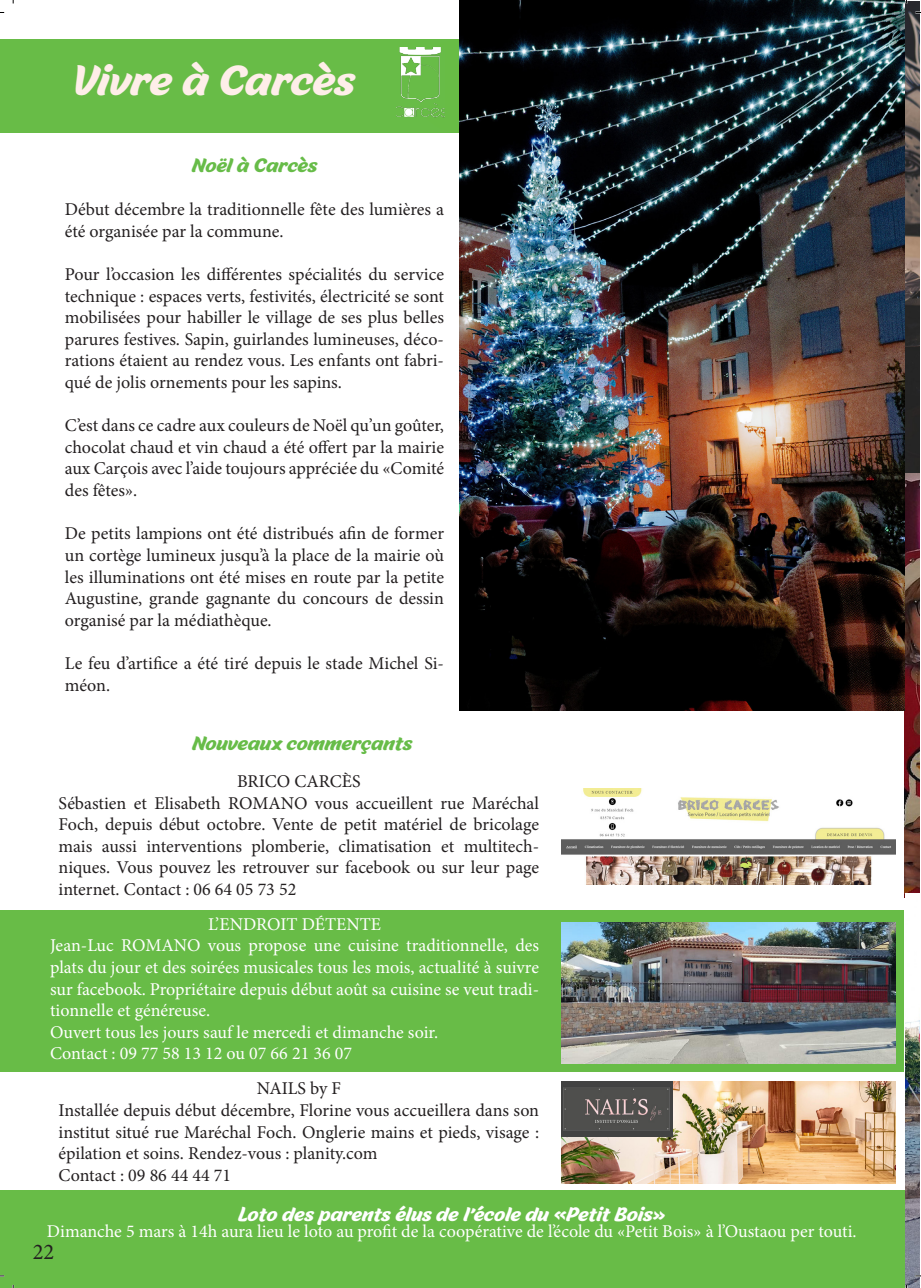
<style>
.page{position:relative;width:921px;height:1288px;background:#fff}
.page>*{position:absolute;margin:0;border:0;box-sizing:border-box;transform-origin:0 0}
.t1{font:42px "Malvie";color:#feeee9}
.t2{font:22.5px "Minion Pro";color:#231f20}
.t3{font:19.5px "Malvie";color:#fff}
.t4{font:19.5px "Malvie";color:#67bc48}
.t5{font:18px/21.6px "Minion Pro";color:#231f20;text-align:justify}
.t6{font:18px/21.6px "Minion Pro";color:#fff;text-align:justify}
</style>
<div class="page">
<div style="left:0;top:1190px;width:906px;height:97px;background:#68bc47"></div>
<div style="left:0;top:40px;width:460px;height:93px;background:#68bc47"></div>
<img style="left:396px;top:48px;width:48px;height:70px">
<img style="left:904px;top:1px;width:15px;height:472px">
<img style="left:904px;top:473px;width:15px;height:424px">
<img style="left:460px;top:0;width:444px;height:710px">
<img style="left:562px;top:788px;width:333px;height:96px">
<div style="left:0;top:910px;width:904px;height:161px;background:#68bc47"></div>
<img style="left:562px;top:922px;width:333px;height:141px">
<img style="left:562px;top:1081px;width:333px;height:102px">
<img style="left:562px;top:1081px;width:110px;height:55px">
<img style="left:905px;top:893px;width:14px;height:394px">
<p class="t1" style="left:73px;top:53px;width:283px">Vivre à Carcès</p>
<p class="t4" style="left:192px;top:152px;width:127px">Noël à Carcès</p>
<p class="t5" style="left:65px;top:199px;width:381px">Début décembre la traditionnelle fête des lumières a été organisée par la commune.</p>
<p class="t5" style="left:65px;top:263px;width:381px">Pour l’occasion les différentes spécialités du service technique : espaces verts, festivités, électricité se sont mobilisées pour habiller le village de ses plus belles parures festives. Sapin, guirlandes lumineuses, déco&shy;rations étaient au rendez vous. Les enfants ont fabri&shy;qué de jolis ornements pour les sapins.</p>
<p class="t5" style="left:65px;top:415px;width:381px">C’est dans ce cadre aux couleurs de Noël qu’un goûter, chocolat chaud et vin chaud a été offert par la mairie aux Carçois avec l’aide toujours appréciée du «Comité des fêtes».</p>
<p class="t5" style="left:65px;top:523px;width:381px">De petits lampions ont été distribués afin de former un cortège lumineux jusqu’à la place de la mairie où les illuminations ont été mises en route par la petite Augustine, grande gagnante du concours de dessin organisé par la médiathèque.</p>
<p class="t5" style="left:65px;top:652px;width:381px">Le feu d’artifice a été tiré depuis le stade Michel Si&shy;méon.</p>
<p class="t4" style="left:192px;top:731px;width:221px">Nouveaux commerçants</p>
<p class="t5" style="left:237px;top:770px;width:125px">BRICO CARCÈS</p>
<p class="t5" style="left:59px;top:792px;width:482px">Sébastien et Elisabeth ROMANO vous accueillent rue Maréchal Foch, depuis début octobre. Vente de petit matériel de bricolage mais aussi interventions plomberie, climatisation et multitech&shy;niques. Vous pouvez les retrouver sur facebook ou sur leur page internet. Contact : 06 64 05 73 52</p>
<p class="t6" style="left:208px;top:913px;width:174px">L’ENDROIT DÉTENTE</p>
<p class="t6" style="left:50px;top:934px;width:490px">Jean-Luc ROMANO vous propose une cuisine traditionnelle, des plats du jour et des soirées musicales tous les mois, actualité à suivre sur facebook. Propriétaire depuis début août sa cuisine se veut tradi&shy;tionnelle et généreuse.</p>
<p class="t6" style="left:50px;top:1021px;width:389px">Ouvert tous les jours sauf le mercedi et dimanche soir.</p>
<p class="t6" style="left:50px;top:1042px;width:303px">Contact : 09 77 58 13 12 ou 07 66 21 36 07</p>
<p class="t5" style="left:257px;top:1077px;width:86px">NAILS by F</p>
<p class="t5" style="left:59px;top:1099px;width:482px">Installée depuis début décembre, Florine vous accueillera dans son institut situé rue Maréchal Foch. Onglerie mains et pieds, visage : épilation et soins. Rendez-vous : planity.com</p>
<p class="t5" style="left:59px;top:1164px;width:174px">Contact : 09 86 44 44 71</p>
<p class="t3" style="left:238px;top:1201px;width:429px">Loto des parents élus de l’école du «Petit Bois»</p>
<p class="t6" style="left:47px;top:1220px;width:811px">Dimanche 5 mars à 14h aura lieu le loto au profit de la coopérative de l’école du «Petit Bois» à l’Oustaou per touti.</p>
<p class="t2" style="left:33px;top:1237px;width:23px">22</p>
</div>
